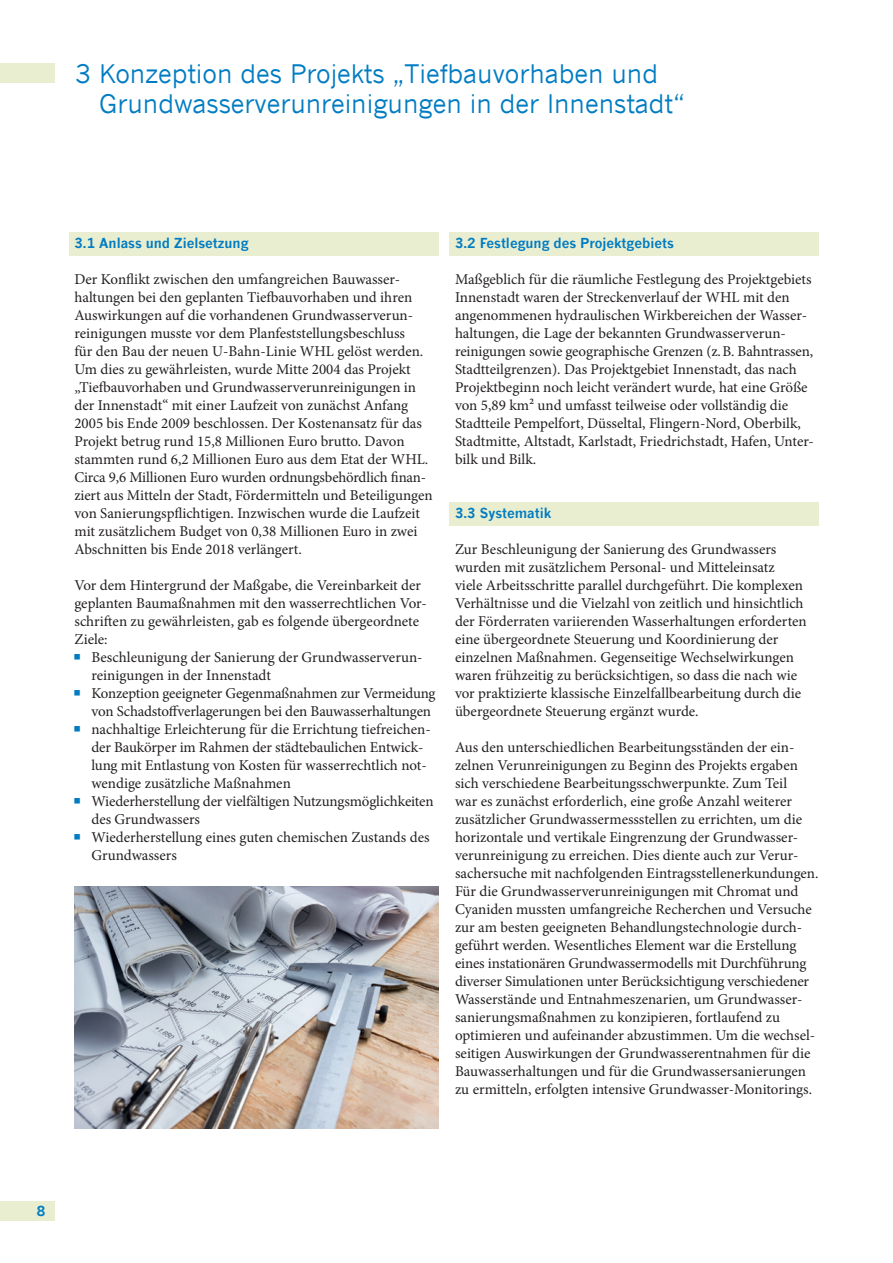
<style>
.page{position:relative;width:893px;height:1263px;background:#fff}
.page>*{position:absolute;margin:0;border:0;box-sizing:border-box;transform-origin:0 0}
.t1{font:25.5px/30.6px "News Gothic";color:#007cc2}
.t2{font:15px/18px "Minion Pro";color:#231f20}
.t3{font:700 13.5px "News Gothic";color:#007cc2}
.s1{font-family:"Spe Pif";color:#007cc2}
</style>
<div class="page">
<div style="left:0;top:1201px;width:55px;height:19px;background:#eaeed0"></div>
<div style="left:0;top:64px;width:55px;height:19px;background:#eaeed0"></div>
<div style="left:449px;top:502px;width:370px;height:23px;background:#eaeed0"></div>
<div style="left:449px;top:232px;width:370px;height:24px;background:#eaeed0"></div>
<div style="left:69px;top:232px;width:369px;height:24px;background:#eaeed0"></div>
<img style="left:74px;top:886px;width:364px;height:243px">
<h1 class="t1" style="left:99px;top:58px;width:587px;text-indent:-24px">3 Konzeption des Projekts „Tiefbauvorhaben und<br>Grundwasserverunreinigungen in der Innenstadt“</h1>
<h2 class="t3" style="left:74px;top:235px;width:176px">3.1 Anlass und Zielsetzung</h2>
<p class="t2" style="left:74px;top:271px;width:360px">Der Konflikt zwischen den umfangreichen Bauwasser&shy;haltungen bei den geplanten Tiefbauvorhaben und ihren Auswirkungen auf die vorhandenen Grundwasserverun&shy;reinigungen musste vor dem Planfeststellungsbeschluss<br>für den Bau der neuen U-Bahn-Linie WHL gelöst werden.<br>Um dies zu gewährleisten, wurde Mitte 2004 das Projekt „Tiefbauvorhaben und Grundwasserverunreinigungen in der Innenstadt“ mit einer Laufzeit von zunächst Anfang 2005 bis Ende 2009 beschlossen. Der Kostenansatz für das Projekt betrug rund 15,8 Millionen Euro brutto. Davon stammten rund 6,2 Millionen Euro aus dem Etat der WHL.<br>Circa 9,6 Millionen Euro wurden ordnungsbehördlich finan&shy;ziert aus Mitteln der Stadt, Fördermitteln und Beteiligungen von Sanierungspflichtigen. Inzwischen wurde die Laufzeit mit zusätzlichem Budget von 0,38 Millionen Euro in zwei Abschnitten bis Ende 2018 verlängert.</p>
<p class="t2" style="left:74px;top:577px;width:348px">Vor dem Hintergrund der Maßgabe, die Vereinbarkeit der</p>
<p class="t2" style="left:74px;top:595px;width:354px">geplanten Baumaßnahmen mit den wasserrechtlichen Vor-</p>
<p class="t2" style="left:74px;top:613px;width:346px">schriften zu gewährleisten, gab es folgende übergeordnete</p>
<p class="t2" style="left:74px;top:631px;width:35px">Ziele:</p>
<p class="t2" style="left:74px;top:649px;width:350px"><span class="s1">«</span> Beschleunigung der Sanierung der Grundwasserverun-</p>
<p class="t2" style="left:91px;top:667px;width:181px">reinigungen in der Innenstadt</p>
<p class="t2" style="left:74px;top:685px;width:363px"><span class="s1">«</span> Konzeption geeigneter Gegenmaßnahmen zur Vermeidung</p>
<p class="t2" style="left:91px;top:703px;width:341px">von Schadstoffverlagerungen bei den Bauwasserhaltungen</p>
<p class="t2" style="left:74px;top:721px;width:358px"><span class="s1">«</span> nachhaltige Erleichterung für die Errichtung tiefreichen-</p>
<p class="t2" style="left:91px;top:739px;width:333px">der Baukörper im Rahmen der städtebaulichen Entwick-</p>
<p class="t2" style="left:91px;top:757px;width:337px">lung mit Entlastung von Kosten für wasserrechtlich not -</p>
<p class="t2" style="left:91px;top:775px;width:201px">wendige zusätzliche Maßnahmen</p>
<p class="t2" style="left:74px;top:793px;width:361px"><span class="s1">«</span> Wiederherstellung der vielfältigen Nutzungsmöglichkeiten</p>
<p class="t2" style="left:91px;top:811px;width:110px">des Grundwassers</p>
<p class="t2" style="left:74px;top:829px;width:357px"><span class="s1">«</span> Wiederherstellung eines guten chemischen Zustands des</p>
<p class="t2" style="left:91px;top:847px;width:87px">Grundwassers</p>
<h2 class="t3" style="left:455px;top:235px;width:220px">3.2 Festlegung des Projektgebiets</h2>
<p class="t2" style="left:455px;top:271px;width:360px">Maßgeblich für die räumliche Festlegung des Projektgebiets Innenstadt waren der Streckenverlauf der WHL mit den angenommenen hydraulischen Wirkbereichen der Wasser&shy;haltungen, die Lage der bekannten Grundwasserverun&shy;reinigungen sowie geographische Grenzen (z. B. Bahntrassen, Stadtteilgrenzen). Das Projektgebiet Innenstadt, das nach Projektbeginn noch leicht verändert wurde, hat eine Größe von 5,89 km² und umfasst teilweise oder vollständig die Stadtteile Pempelfort, Düsseltal, Flingern-Nord, Oberbilk, Stadtmitte, Altstadt, Karlstadt, Friedrichstadt, Hafen, Unter&shy;bilk und Bilk.</p>
<h2 class="t3" style="left:455px;top:505px;width:98px">3.3 Systematik</h2>
<p class="t2" style="left:455px;top:541px;width:353px">Zur Beschleunigung der Sanierung des Grundwassers wurden mit zusätzlichem Personal- und Mitteleinsatz<br>viele Arbeitsschritte parallel durchgeführt. Die komplexen Verhältnisse und die Vielzahl von zeitlich und hinsichtlich der Förderraten variierenden Wasserhaltungen erforderten eine übergeordnete Steuerung und Koordinierung der einzelnen Maßnahmen. Gegenseitige Wechselwirkungen waren frühzeitig zu berücksichtigen, so dass die nach wie vor praktizierte klassische Einzelfallbearbeitung durch die übergeordnete Steuerung ergänzt wurde.</p>
<p class="t2" style="left:455px;top:739px;width:365px">Aus den unterschiedlichen Bearbeitungsständen der ein&shy;zelnen Verunreinigungen zu Beginn des Projekts ergaben sich verschiedene Bearbeitungsschwerpunkte. Zum Teil<br>war es zunächst erforderlich, eine große Anzahl weiterer zusätzlicher Grundwassermessstellen zu errichten, um die horizontale und vertikale Eingrenzung der Grundwasser&shy;verunreinigung zu erreichen. Dies diente auch zur Verur&shy;sachersuche mit nachfolgenden Eintragsstellenerkundung en.<br>Für die Grundwasserverunreinigungen mit Chromat und Cyaniden mussten umfangreiche Recherchen und Versuche zur am besten geeigneten Behandlungstechnologie durch&shy;geführt werden. Wesentliches Element war die Erstellung eines instationären Grundwassermodells mit Durchführung diverser Simulationen unter Berücksichtigung verschiedener Wasserstände und Entnahmeszenarien, um Grundwasser&shy;sanierungsmaßnahmen zu konzipieren, fortlaufend zu optimieren und aufeinander abzustimmen. Um die wechsel&shy;seitigen Auswirkungen der Grundwasserentnahmen für die Bauwasserhaltungen und für die Grundwassersanierungen zu ermitteln, erfolgten intensive Grundwasser-Monitorings.</p>
<p class="t3" style="left:37px;top:1202px;width:10px">8</p>
</div>
